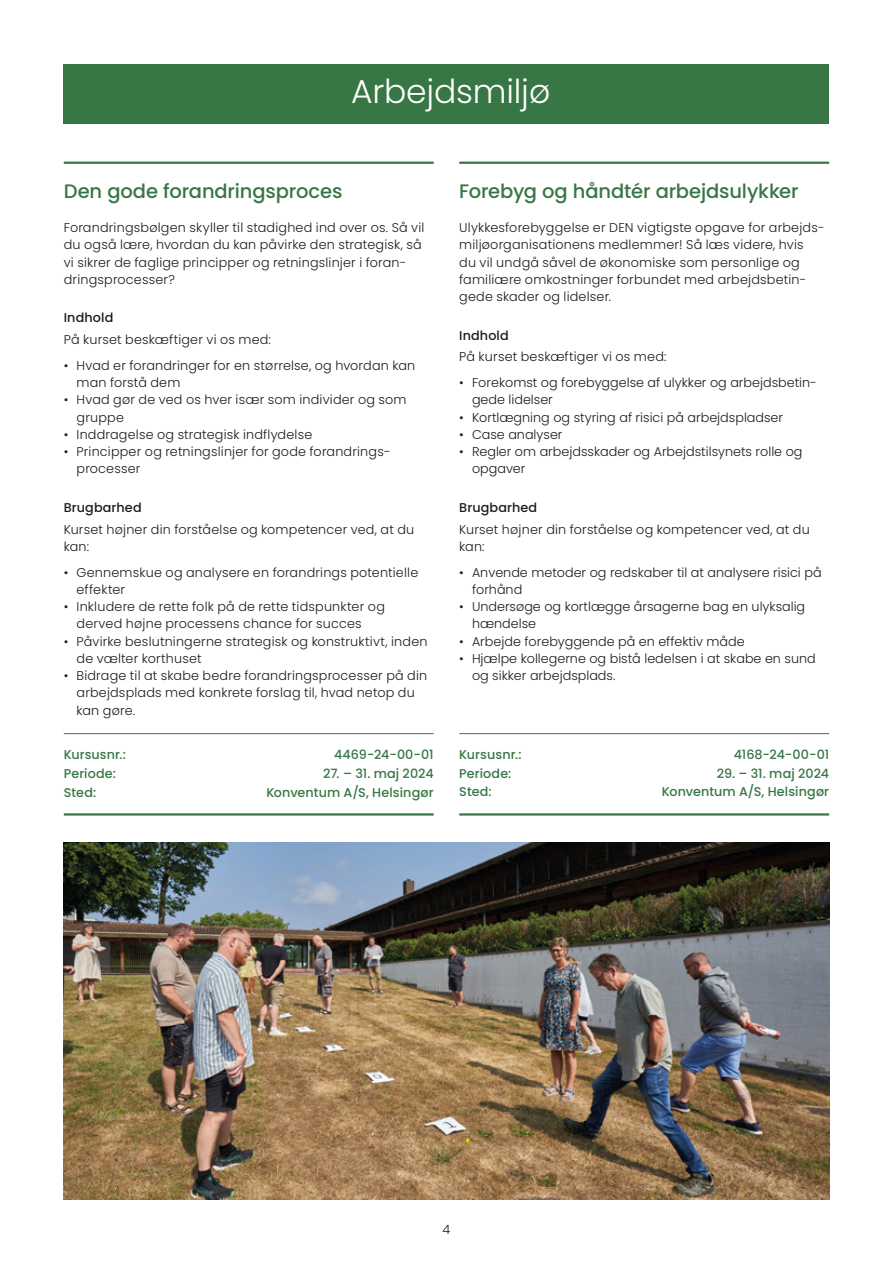
<style>
.page{position:relative;width:893px;height:1263px;background:#fff}
.page>*{position:absolute;margin:0;border:0;box-sizing:border-box;transform-origin:0 0}
.t1{font:300 33px "Poppins";letter-spacing:-.005em;color:#fff}
.t2{font:500 19.5px "Poppins";letter-spacing:-.005em;color:#387745}
.t3{font:300 12.75px/17.2px "Poppins";letter-spacing:.015em;color:#1d1d1b}
.t4{font:500 12.75px "Poppins";letter-spacing:.005em;color:#387745}
.t5{font:500 12.75px "Poppins";letter-spacing:.01em;color:#1d1d1b}
</style>
<div class="page">
<div style="left:64px;top:64px;width:765px;height:59px;background:#387745"></div>
<hr style="left:459px;top:162px;width:370px;height:2px;background:#387745">
<hr style="left:459px;top:733px;width:370px;height:1px;background:#387745">
<hr style="left:459px;top:813px;width:370px;height:2px;background:#387745">
<hr style="left:64px;top:162px;width:370px;height:2px;background:#387745">
<hr style="left:64px;top:733px;width:370px;height:1px;background:#387745">
<hr style="left:64px;top:813px;width:370px;height:2px;background:#387745">
<img style="left:64px;top:842px;width:765px;height:357px">
<h1 class="t1" style="left:351px;top:72px;width:200px">Arbejdsmiljø</h1>
<h2 class="t2" style="left:64px;top:180px;width:280px">Den gode forandringsproces</h2>
<p class="t3" style="left:64px;top:219px;width:362px">Forandringsbølgen skyller til stadighed ind over os. Så vil du også lære, hvordan du kan påvirke den strategisk, så vi sikrer de faglige principper og retningslinjer i foran&shy;dringsprocesser?</p>
<p class="t5" style="left:64px;top:310px;width:51px">Indhold</p>
<p class="t3" style="left:64px;top:331px;width:209px">På kurset beskæftiger vi os med:</p>
<p class="t3" style="left:77px;top:357px;width:340px;text-indent:-13px">• Hvad er forandringer for en størrelse, og hvordan kan man forstå dem</p>
<p class="t3" style="left:77px;top:391px;width:332px;text-indent:-13px">• Hvad gør de ved os hver især som individer og som gruppe</p>
<p class="t3" style="left:64px;top:426px;width:250px">• Inddragelse og strategisk indflydelse</p>
<p class="t3" style="left:77px;top:443px;width:316px;text-indent:-13px">• Principper og retningslinjer for gode forandrings&shy;processer</p>
<p class="t5" style="left:64px;top:500px;width:79px">Brugbarhed</p>
<p class="t3" style="left:64px;top:521px;width:352px">Kurset højner din forståelse og kompetencer ved, at du kan:</p>
<p class="t3" style="left:77px;top:564px;width:343px;text-indent:-13px">• Gennemskue og analysere en forandrings potentielle effekter</p>
<p class="t3" style="left:77px;top:598px;width:310px;text-indent:-13px">• Inkludere de rette folk på de rette tidspunkter og derved højne processens chance for succes</p>
<p class="t3" style="left:77px;top:633px;width:353px;text-indent:-13px">• Påvirke beslutningerne strategisk og konstruktivt, inden de vælter korthuset</p>
<p class="t3" style="left:77px;top:667px;width:352px;text-indent:-13px">• Bidrage til at skabe bedre forandringsprocesser på din arbejdsplads med konkrete forslag til, hvad netop du kan gøre.</p>
<p class="t4" style="left:64px;top:747px;width:64px">Kursusnr.:</p>
<p class="t4" style="left:334px;top:747px;width:101px">4469-24-00-01</p>
<p class="t4" style="left:64px;top:766px;width:54px">Periode:</p>
<p class="t4" style="left:323px;top:766px;width:112px">27. – 31. maj 2024</p>
<p class="t4" style="left:64px;top:785px;width:34px">Sted:</p>
<p class="t4" style="left:266px;top:785px;width:169px">Konventum A/S, Helsingør</p>
<h2 class="t2" style="left:459px;top:180px;width:341px">Forebyg og håndtér arbejdsulykker</h2>
<p class="t3" style="left:459px;top:219px;width:367px">Ulykkesforebyggelse er DEN vigtigste opgave for arbejds&shy;miljøorganisationens medlemmer! Så læs videre, hvis<br>du vil undgå såvel de økonomiske som personlige og familiære omkostninger forbundet med arbejdsbetin&shy;gede skader og lidelser.</p>
<p class="t5" style="left:459px;top:328px;width:51px">Indhold</p>
<p class="t3" style="left:459px;top:348px;width:209px">På kurset beskæftiger vi os med:</p>
<p class="t3" style="left:472px;top:374px;width:346px;text-indent:-13px">• Forekomst og forebyggelse af ulykker og arbejdsbetin&shy;gede lidelser</p>
<p class="t3" style="left:459px;top:409px;width:325px">• Kortlægning og styring af risici på arbejdspladser</p>
<p class="t3" style="left:459px;top:426px;width:105px">• Case analyser</p>
<p class="t3" style="left:472px;top:443px;width:332px;text-indent:-13px">• Regler om arbejdsskader og Arbejdstilsynets rolle og opgaver</p>
<p class="t5" style="left:459px;top:500px;width:79px">Brugbarhed</p>
<p class="t3" style="left:459px;top:521px;width:352px">Kurset højner din forståelse og kompetencer ved, at du kan:</p>
<p class="t3" style="left:472px;top:564px;width:351px;text-indent:-13px">• Anvende metoder og redskaber til at analysere risici på forhånd</p>
<p class="t3" style="left:472px;top:598px;width:335px;text-indent:-13px">• Undersøge og kortlægge årsagerne bag en ulyksalig hændelse</p>
<p class="t3" style="left:459px;top:633px;width:287px">• Arbejde forebyggende på en effektiv måde</p>
<p class="t3" style="left:472px;top:650px;width:345px;text-indent:-13px">• Hjælpe kollegerne og bistå ledelsen i at skabe en sund og sikker arbejdsplads.</p>
<p class="t4" style="left:459px;top:747px;width:64px">Kursusnr.:</p>
<p class="t4" style="left:734px;top:747px;width:97px">4168-24-00-01</p>
<p class="t4" style="left:459px;top:766px;width:54px">Periode:</p>
<p class="t4" style="left:717px;top:766px;width:114px">29. – 31. maj 2024</p>
<p class="t4" style="left:459px;top:785px;width:34px">Sted:</p>
<p class="t4" style="left:662px;top:785px;width:169px">Konventum A/S, Helsingør</p>
<p class="t3" style="left:443px;top:1221px;width:9px">4</p>
</div>
